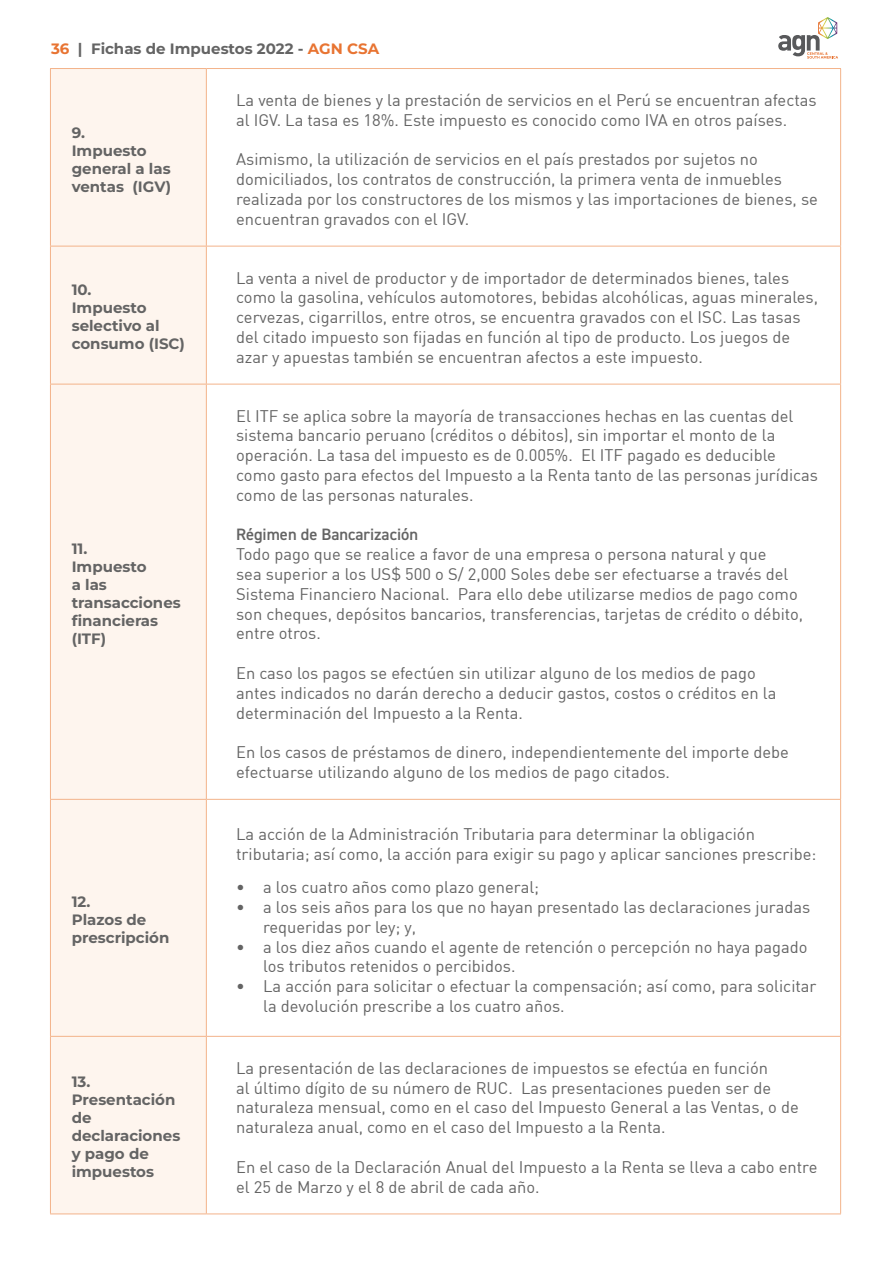
<style>
.page{position:relative;width:893px;height:1263px;background:#fff}
.page>*{position:absolute;margin:0;border:0;box-sizing:border-box;transform-origin:0 0}
.t1{font:16.5px/19.8px "DIN";color:#646464}
.t2{font:600 16.5px "DIN2014";color:#646464}
.t3{font:700 15px/18px "Montserrat";color:#646464}
.s1{color:#e87432}
</style>
<div class="page">
<svg style="left:778px;top:17px;width:60px;height:42px"></svg>
<div style="left:51px;top:69px;width:155px;height:1144px;background:#fef5ee"></div>
<hr style="left:50px;top:68px;width:156px;height:1px;background:#f3b38a">
<hr style="left:50px;top:69px;width:1px;height:177px;background:#f3b38a">
<hr style="left:206px;top:68px;width:635px;height:1px;background:#f3b38a">
<hr style="left:206px;top:69px;width:1px;height:177px;background:#f3b38a">
<hr style="left:840px;top:69px;width:1px;height:177px;background:#f3b38a">
<hr style="left:50px;top:246px;width:156px;height:1px;background:#f3b38a">
<hr style="left:50px;top:246px;width:1px;height:138px;background:#f3b38a">
<hr style="left:206px;top:246px;width:635px;height:1px;background:#f3b38a">
<hr style="left:206px;top:246px;width:1px;height:138px;background:#f3b38a">
<hr style="left:840px;top:246px;width:1px;height:138px;background:#f3b38a">
<hr style="left:50px;top:384px;width:156px;height:1px;background:#f3b38a">
<hr style="left:50px;top:384px;width:1px;height:415px;background:#f3b38a">
<hr style="left:206px;top:384px;width:635px;height:1px;background:#f3b38a">
<hr style="left:206px;top:384px;width:1px;height:415px;background:#f3b38a">
<hr style="left:840px;top:384px;width:1px;height:415px;background:#f3b38a">
<hr style="left:50px;top:799px;width:156px;height:1px;background:#f3b38a">
<hr style="left:50px;top:800px;width:1px;height:236px;background:#f3b38a">
<hr style="left:206px;top:799px;width:635px;height:1px;background:#f3b38a">
<hr style="left:206px;top:800px;width:1px;height:236px;background:#f3b38a">
<hr style="left:840px;top:800px;width:1px;height:236px;background:#f3b38a">
<hr style="left:50px;top:1036px;width:156px;height:1px;background:#f3b38a">
<hr style="left:50px;top:1037px;width:1px;height:176px;background:#f3b38a">
<hr style="left:206px;top:1036px;width:635px;height:1px;background:#f3b38a">
<hr style="left:206px;top:1037px;width:1px;height:176px;background:#f3b38a">
<hr style="left:840px;top:1037px;width:1px;height:176px;background:#f3b38a">
<hr style="left:50px;top:1213px;width:156px;height:1px;background:#f3b38a">
<hr style="left:206px;top:1213px;width:635px;height:1px;background:#f3b38a">
<p class="t3" style="left:51px;top:39px;width:330px"><span class="s1">36</span> | Fichas de Impuestos 2022 - <span class="s1">AGN CSA</span></p>
<p class="t3" style="left:72px;top:123px;width:101px">9.<br>Impuesto general a las ventas (IGV)</p>
<p class="t3" style="left:72px;top:281px;width:115px">10.<br>Impuesto selectivo al consumo (ISC)</p>
<p class="t3" style="left:72px;top:539px;width:111px">11.<br>Impuesto<br>a las transacciones financieras (ITF)</p>
<p class="t3" style="left:72px;top:892px;width:99px">12.<br>Plazos de prescripción</p>
<p class="t3" style="left:72px;top:1073px;width:110px">13.<br>Presentación de declaraciones y pago de impuestos</p>
<p class="t1" style="left:236px;top:90px;width:582px">La venta de bienes y la prestación de servicios en el Perú se encuentran afectas al IGV. La tasa es 18%. Este impuesto es conocido como IVA en otros países.</p>
<p class="t1" style="left:236px;top:149px;width:583px">Asimismo, la utilización de servicios en el país prestados por sujetos no domiciliados, los contratos de construcción, la primera venta de inmuebles realizada por los constructores de los mismos y las importaciones de bienes, se encuentran gravados con el IGV.</p>
<p class="t1" style="left:236px;top:267px;width:583px">La venta a nivel de productor y de importador de determinados bienes, tales como la gasolina, vehículos automotores, bebidas alcohólicas, aguas minerales, cervezas, cigarrillos, entre otros, se encuentra gravados con el ISC. Las tasas del citado impuesto son fijadas en función al tipo de producto. Los juegos de azar y apuestas también se encuentran afectos a este impuesto.</p>
<p class="t1" style="left:236px;top:405px;width:583px">El ITF se aplica sobre la mayoría de transacciones hechas en las cuentas del sistema bancario peruano (créditos o débitos), sin importar el monto de la operación. La tasa del impuesto es de 0.005%. El ITF pagado es deducible como gasto para efectos del Impuesto a la Renta tanto de las personas jurídicas como de las personas naturales.</p>
<p class="t2" style="left:236px;top:524px;width:183px">Régimen de Bancarización</p>
<p class="t1" style="left:236px;top:544px;width:569px">Todo pago que se realice a favor de una empresa o persona natural y que<br>sea superior a los US$ 500 o S/ 2,000 Soles debe ser efectuarse a través del Sistema Financiero Nacional. Para ello debe utilizarse medios de pago como son cheques, depósitos bancarios, transferencias, tarjetas de crédito o débito, entre otros.</p>
<p class="t1" style="left:236px;top:663px;width:542px">En caso los pagos se efectúen sin utilizar alguno de los medios de pago antes indicados no darán derecho a deducir gastos, costos o créditos en la determinación del Impuesto a la Renta.</p>
<p class="t1" style="left:236px;top:742px;width:554px">En los casos de préstamos de dinero, independientemente del importe debe efectuarse utilizando alguno de los medios de pago citados.</p>
<p class="t1" style="left:236px;top:824px;width:582px">La acción de la Administración Tributaria para determinar la obligación tributaria; así como, la acción para exigir su pago y aplicar sanciones prescribe:</p>
<p class="t1" style="left:236px;top:877px;width:305px">• a los cuatro años como plazo general;</p>
<p class="t1" style="left:263px;top:897px;width:549px;text-indent:-27px">• a los seis años para los que no hayan presentado las declaraciones juradas requeridas por ley; y,</p>
<p class="t1" style="left:263px;top:936px;width:546px;text-indent:-27px">• a los diez años cuando el agente de retención o percepción no haya pagado los tributos retenidos o percibidos.</p>
<p class="t1" style="left:263px;top:976px;width:555px;text-indent:-27px">• La acción para solicitar o efectuar la compensación; así como, para solicitar la devolución prescribe a los cuatro años.</p>
<p class="t1" style="left:236px;top:1058px;width:564px">La presentación de las declaraciones de impuestos se efectúa en función<br>al último dígito de su número de RUC. Las presentaciones pueden ser de naturaleza mensual, como en el caso del Impuesto General a las Ventas, o de naturaleza anual, como en el caso del Impuesto a la Renta.</p>
<p class="t1" style="left:236px;top:1157px;width:583px">En el caso de la Declaración Anual del Impuesto a la Renta se lleva a cabo entre el 25 de Marzo y el 8 de abril de cada año.</p>
</div>
